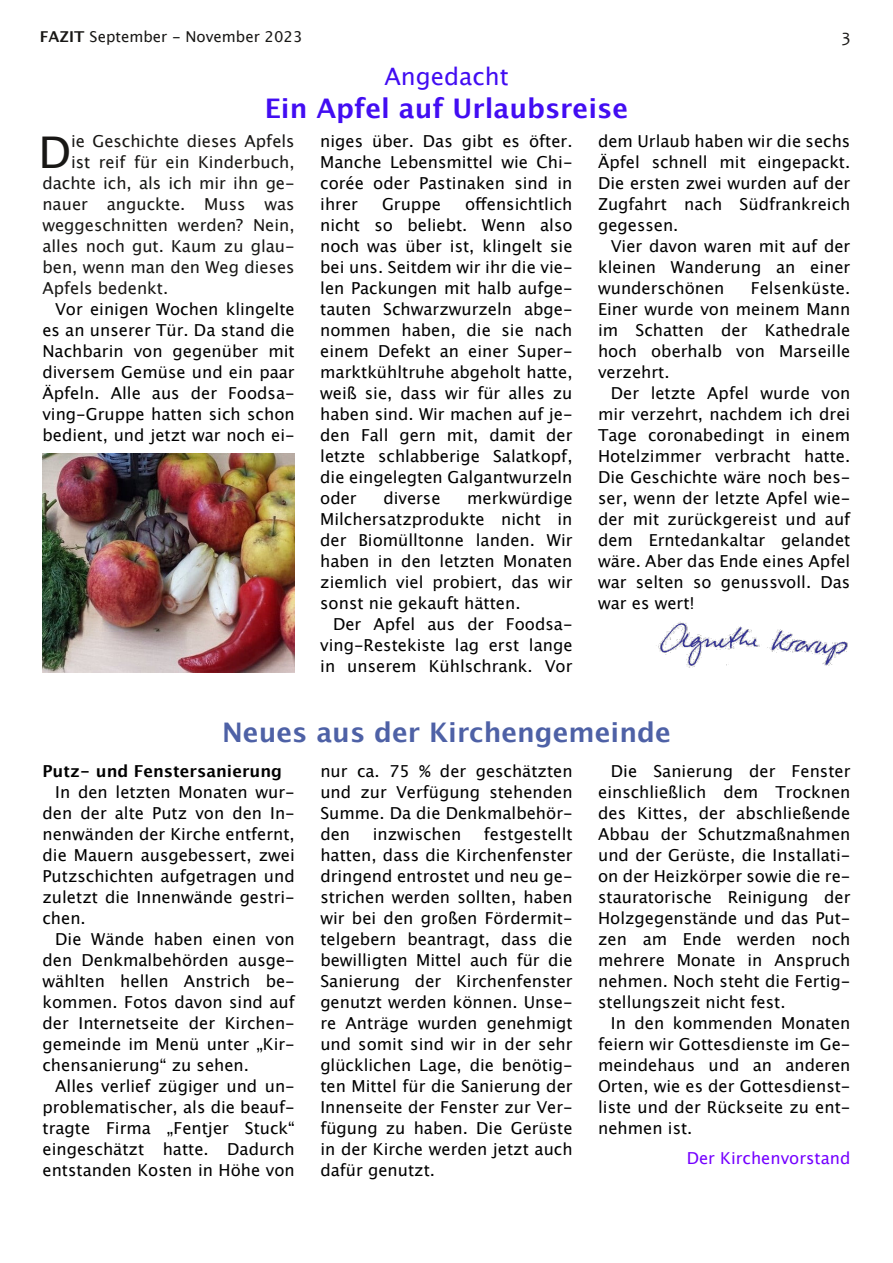
<style>
.page{position:relative;width:893px;height:1263px;background:#fff}
.page>*{position:absolute;margin:0;border:0;box-sizing:border-box;transform-origin:0 0}
.t1{font:43.8px "Lucida Grande";color:#181715}
.t2{font:700 27px "Lucida Grande";color:#4e61a6}
.t3{font:700 27px "Lucida Grande";color:#420df2}
.t4{font:24px "Lucida Grande";color:#420df2}
.t5{font:18px "Candara";color:#181715}
.t6{font:16.5px/21px "Lucida Grande";color:#000;text-align:justify}
.t7{font:16.5px "Lucida Grande";color:#181715}
.t8{font:700 16.5px "Lucida Grande";color:#000}
.t9{font:16.5px "Lucida Grande";color:#7500ff}
.t10{font:15px "Lucida Grande";color:#181715}
.s1{font-weight:700}
</style>
<div class="page">
<img style="left:656px;top:621px;width:192px;height:47px">
<img style="left:43px;top:454px;width:252px;height:218px">
<p class="t10" style="left:40px;top:30px;width:264px"><span class="s1">FAZIT</span> September - November 2023</p>
<p class="t5" style="left:842px;top:29px;width:10px">3</p>
<h3 class="t4" style="left:384px;top:66px;width:126px">Angedacht</h3>
<h2 class="t3" style="left:265px;top:97px;width:365px">Ein Apfel auf Urlaubsreise</h2>
<h1 class="t1" style="left:38px;top:134px;width:34px">D</h1>
<p class="t7" style="left:71px;top:134px;width:225px">ie Geschichte dieses Apfels</p>
<p class="t7" style="left:71px;top:155px;width:225px">ist reif für ein Kinderbuch,</p>
<p class="t7" style="left:42px;top:176px;width:254px">dachte ich, als ich mir ihn ge-</p>
<p class="t7" style="left:42px;top:197px;width:254px">nauer anguckte. Muss was</p>
<p class="t7" style="left:42px;top:218px;width:254px">weggeschnitten werden? Nein,</p>
<p class="t7" style="left:42px;top:239px;width:254px">alles noch gut. Kaum zu glau-</p>
<p class="t7" style="left:42px;top:260px;width:254px">ben, wenn man den Weg dieses</p>
<p class="t7" style="left:42px;top:281px;width:127px">Apfels bedenkt.</p>
<p class="t6" style="left:42px;top:300px;width:254px;text-indent:13px">Vor einigen Wochen klingelte es an unserer Tür. Da stand die Nachbarin von gegenüber mit diversem Gemüse und ein paar Äpfeln. Alle aus der Foodsa&shy;ving-Gruppe hatten sich schon bedient, und jetzt war noch ei-</p>
<p class="t6" style="left:320px;top:132px;width:254px">niges über. Das gibt es öfter.<br>Manche Lebensmittel wie Chi&shy;corée oder Pastinaken sind in ihrer</p>
<p class="t6" style="left:320px;top:195px;width:254px;text-indent:145px">offensichtlich nicht so beliebt. Wenn also noch was über ist, klingelt sie bei uns. Seitdem wir ihr die vie&shy;len Packungen mit halb aufge&shy;tauten Schwarzwurzeln abge&shy;nommen haben, die sie nach einem Defekt an einer Super&shy;marktkühltruhe abgeholt hatte, weiß sie, dass wir für alles zu haben sind. Wir machen auf je&shy;den Fall gern mit, damit der letzte schlabberige Salatkopf, die eingelegten Galgantwurzeln oder</p>
<p class="t6" style="left:382px;top:195px;width:60px">Gruppe</p>
<p class="t6" style="left:320px;top:489px;width:254px;text-indent:147px">merkwürdige Milchersatzprodukte nicht in der Biomülltonne landen. Wir haben in den letzten Monaten ziemlich viel probiert, das wir sonst nie gekauft hätten.</p>
<p class="t6" style="left:320px;top:615px;width:254px;text-indent:13px">Der Apfel aus der Foodsa&shy;ving-Restekiste lag erst lange in unserem Kühlschrank. Vor</p>
<p class="t6" style="left:383px;top:489px;width:59px">diverse</p>
<p class="t6" style="left:598px;top:132px;width:254px">dem Urlaub haben wir die sechs Äpfel schnell mit eingepackt.<br>Die ersten zwei wurden auf der Zugfahrt nach Südfrankreich gegessen.</p>
<p class="t6" style="left:598px;top:237px;width:254px;text-indent:13px">Vier davon waren mit auf der kleinen Wanderung an einer wunderschönen</p>
<p class="t6" style="left:598px;top:279px;width:254px;text-indent:153px">Felsenküste.<br>Einer wurde von meinem Mann im Schatten der Kathedrale hoch oberhalb von Marseille verzehrt.</p>
<p class="t6" style="left:598px;top:384px;width:254px;text-indent:13px">Der letzte Apfel wurde von mir verzehrt, nachdem ich drei Tage coronabedingt in einem Hotelzimmer verbracht hatte.<br>Die Geschichte wäre noch bes&shy;ser, wenn der letzte Apfel wie&shy;der mit zurückgereist und auf dem Erntedankaltar gelandet wäre. Aber das Ende eines Apfel war selten so genussvoll. Das war es wert!</p>
<h2 class="t2" style="left:222px;top:721px;width:450px">Neues aus der Kirchengemeinde</h2>
<p class="t8" style="left:43px;top:764px;width:241px">Putz- und Fenstersanierung</p>
<p class="t6" style="left:43px;top:783px;width:254px;text-indent:13px">In den letzten Monaten wur&shy;den der alte Putz von den In&shy;nenwänden der Kirche entfernt, die Mauern ausgebessert, zwei Putzschichten aufgetragen und zuletzt die Innenwände gestri&shy;chen.</p>
<p class="t6" style="left:43px;top:930px;width:254px;text-indent:13px">Die Wände haben einen von den Denkmalbehörden ausge&shy;wählten hellen Anstrich be&shy;kommen. Fotos davon sind auf der Internetseite der Kirchen&shy;gemeinde im Menü unter „Kir&shy;chensanierung“ zu sehen.</p>
<p class="t6" style="left:43px;top:1077px;width:254px;text-indent:13px">Alles verlief zügiger und un&shy;problematischer, als die beauf&shy;tragte Firma „Fentjer Stuck“ eingeschätzt hatte. Dadurch entstanden Kosten in Höhe von</p>
<p class="t6" style="left:320px;top:762px;width:254px">nur ca. 75 % der geschätzten und zur Verfügung stehenden Summe. Da die Denkmalbehör&shy;den</p>
<p class="t6" style="left:320px;top:825px;width:254px;text-indent:163px">festgestellt hatten, dass die Kirchenfenster dringend entrostet und neu ge&shy;strichen werden sollten, haben wir bei den großen Fördermit&shy;telgebern beantragt, dass die bewilligten Mittel auch für die Sanierung der Kirchenfenster genutzt werden können. Unse&shy;re Anträge wurden genehmigt und somit sind wir in der sehr glücklichen Lage, die benötig&shy;ten Mittel für die Sanierung der Innenseite der Fenster zur Ver&shy;fügung zu haben. Die Gerüste in der Kirche werden jetzt auch dafür genutzt.</p>
<p class="t6" style="left:373px;top:825px;width:90px">inzwischen</p>
<p class="t6" style="left:598px;top:762px;width:254px;text-indent:13px">Die Sanierung der Fenster einschließlich dem Trocknen des Kittes, der abschließende Abbau der Schutzmaßnahmen und der Gerüste, die Installati&shy;on der Heizkörper sowie die re&shy;stauratorische Reinigung der Holzgegenstände und das Put&shy;zen am Ende werden noch mehrere Monate in Anspruch nehmen. Noch steht die Fertig&shy;stellungszeit nicht fest.</p>
<p class="t6" style="left:598px;top:1014px;width:254px;text-indent:13px">In den kommenden Monaten feiern wir Gottesdienste im Ge&shy;meindehaus und an anderen Orten, wie es der Gottesdienst&shy;liste und der Rückseite zu ent&shy;nehmen ist.</p>
<p class="t9" style="left:687px;top:1151px;width:165px">Der Kirchenvorstand</p>
</div>
